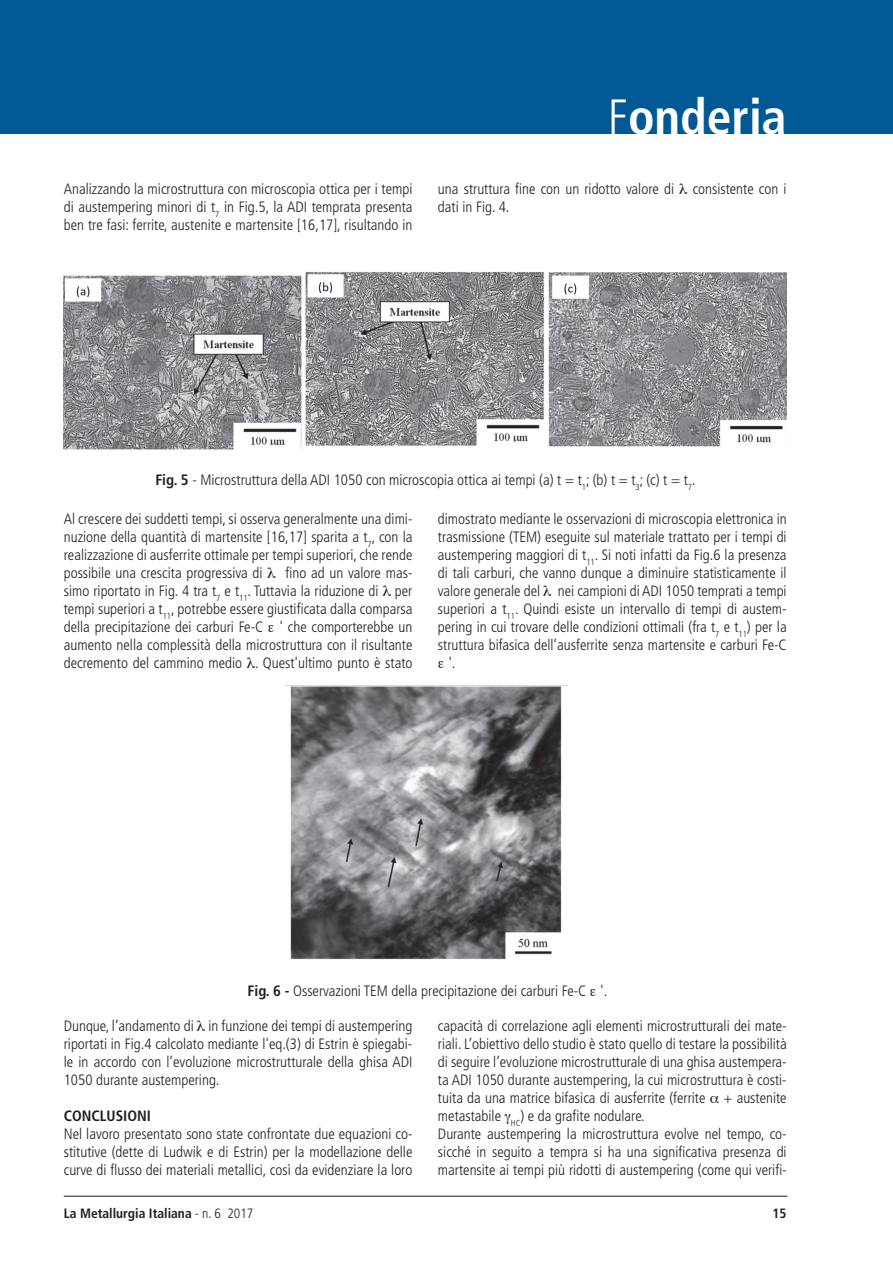
<style>
.page{position:relative;width:893px;height:1263px;background:#fff}
.page>*{position:absolute;margin:0;border:0;box-sizing:border-box;transform-origin:0 0}
.t1{font:700 condensed 49.5px "Frutiger LT Std";color:#fff}
.t2{font:300 condensed 15px/18px "Frutiger LT Std";color:#231f20;text-align:justify}
.t3{font:700 condensed 15px "Frutiger LT Std";color:#231f20}
.t4{font:700 condensed 13.5px "Frutiger LT Std";color:#231f20}
.s1{font-weight:300}
.s2{font-weight:700}
</style>
<div class="page">
<div style="left:0;top:0;width:893px;height:134px;background:#005895"></div>
<hr style="left:64px;top:1196px;width:723px;height:1px;background:#231f20">
<img style="left:64px;top:271px;width:723px;height:179px">
<img style="left:290px;top:686px;width:272px;height:274px">
<h1 class="t1" style="left:608px;top:87px;width:180px"><span class="s1">F</span>onderia</h1>
<p class="t2" style="left:64px;top:180px;width:350px">Analizzando la microstruttura con microscopia ottica per i tempi di austempering minori di t<sub>7</sub> in Fig.5, la ADI temprata presenta ben tre fasi: ferrite, austenite e martensite [16,17], risultando in</p>
<p class="t2" style="left:438px;top:180px;width:350px">una struttura fine con un ridotto valore di ● consistente con i dati in Fig. 4.</p>
<p class="t2" style="left:155px;top:471px;width:542px"><span class="s2">Fig. 5</span> - M icrostruttura della ADI 1050 con microscopia ottica ai tempi (a) t = t<sub>1</sub>; (b) t = t<sub>3</sub>; (c) t = t<sub>7</sub>.</p>
<p class="t2" style="left:64px;top:510px;width:350px">Al crescere dei suddetti tempi, si osserva generalmente una dimi&shy;nuzione della quantità di martensite [16,17] sparita a t<sub>7</sub>, con la realizzazione di ausferrite ottimale per tempi superiori, che rende possibile una crescita progressiva di ● fino ad un valore mas&shy;simo riportato in Fig. 4 tra t<sub>7</sub> e t<sub>11</sub>. Tuttavia la riduzione di ● per tempi superiori a t<sub>11</sub>, potrebbe essere giustificata dalla comparsa della precipitazione dei carburi Fe-C ' che comporterebbe un aumento nella complessità della microstruttura con il risultante decremento del cammino medio ●. Quest'ultimo punto è stato</p>
<p class="t2" style="left:438px;top:510px;width:350px">dimostrato mediante le osservazioni di microscopia elettronica in</p>
<p class="t2" style="left:438px;top:528px;width:350px">trasmissione (TEM) eseguite sul materiale trattato per i tempi di</p>
<p class="t2" style="left:438px;top:546px;width:350px">austempering maggiori di t<sub>11</sub>. Si noti infatti da Fig.6 la presenza</p>
<p class="t2" style="left:438px;top:564px;width:350px">di tali carburi, che vanno dunque a diminuire statisticamente il</p>
<p class="t2" style="left:438px;top:582px;width:350px">valore generale del ● nei campioni di ADI 1050 temprati a tempi</p>
<p class="t2" style="left:438px;top:600px;width:350px">superiori a t<sub>11</sub>. Quindi esiste un intervallo di tempi di austem-</p>
<p class="t2" style="left:438px;top:618px;width:350px">pering in cui trovare delle condizioni ottimali (fra t<sub>7</sub> e t<sub>11</sub>) per la</p>
<p class="t2" style="left:438px;top:636px;width:348px">struttura bifasica dell’ausferrite senza martensite e carburi Fe-C</p>
<p class="t2" style="left:448px;top:654px;width:9px">'.</p>
<p class="t2" style="left:248px;top:982px;width:361px"><span class="s2">Fig. 6 -</span> Osservazioni TEM della precipitazione dei carburi Fe-C '.</p>
<p class="t2" style="left:64px;top:1017px;width:350px">Dunque, l’andamento di ● in funzione dei tempi di austempering riportati in Fig.4 calcolato mediante l'eq.(3) di Estrin è spiegabi&shy;le in accordo con l’evoluzione microstrutturale della ghisa ADI 1050 durante austempering.</p>
<p class="t3" style="left:64px;top:1107px;width:86px">Conclusioni</p>
<p class="t2" style="left:64px;top:1125px;width:350px">Nel lavoro presentato sono state confrontate due equazioni co&shy;stitutive (dette di Ludwik e di Estrin) per la modellazione delle curve di flusso dei materiali metallici, così da evidenziare la loro</p>
<p class="t2" style="left:438px;top:1017px;width:350px;text-align:left">capacità di correlazione agli elementi microstrutturali dei mate&shy;riali. L’obiettivo dello studio è stato quello di testare la possibilità di seguire l’evoluzione microstrutturale di una ghisa austempera&shy;ta ADI 1050 durante austempering, la cui microstruttura è costi&shy;tuita da una matrice bifasica di ausferrite (ferrite + austenite metastabile <sub>HC</sub>) e da grafite nodulare.<br>Durante austempering la microstruttura evolve nel tempo, co&shy;sicché in seguito a tempra si ha una significativa presenza di martensite ai tempi più ridotti di austempering (come qui verifi-</p>
<p class="t4" style="left:64px;top:1205px;width:191px">La Metallurgia Italiana <span class="s1">- n. 6 2017</span></p>
<p class="t4" style="left:773px;top:1205px;width:16px">15</p>
</div>
